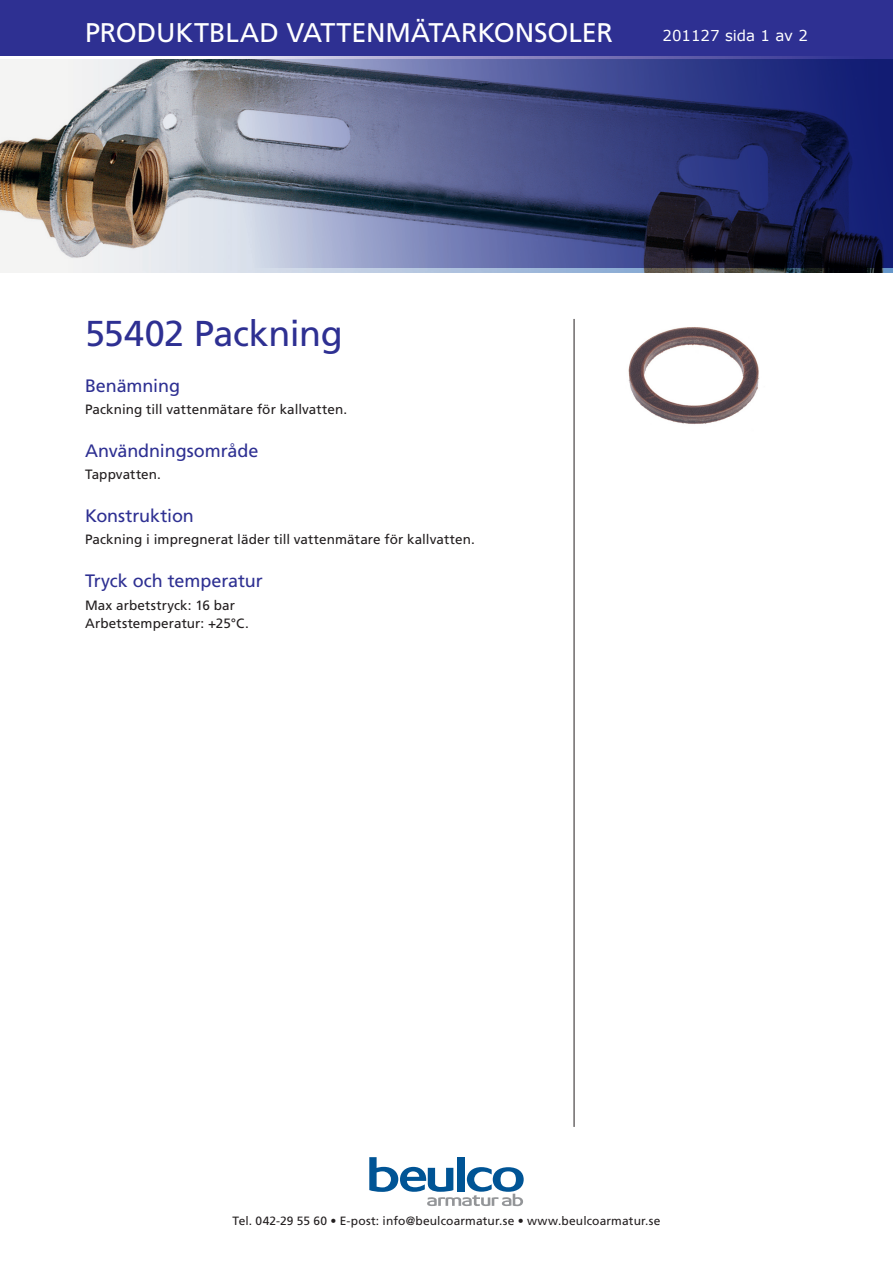
<style>
.page{position:relative;width:893px;height:1263px;background:#fff}
.page>*{position:absolute;margin:0;border:0;box-sizing:border-box;transform-origin:0 0}
.Artikelgrupp{font:36px "Frutiger LT Std";letter-spacing:-.015em;color:#2e3092}
.t1{font:27px "Frutiger LT Std";letter-spacing:-.005em;color:#fff}
.Mellanrubrik{font:18px "Frutiger LT Std";letter-spacing:-.005em;color:#2e3092}
.t2{font:15px "Verdana";color:#fff}
.Brödtext{font:13.5px "Frutiger LT Std";letter-spacing:.005em;color:#231f20}
.t3{font:12px "Frutiger LT Std";letter-spacing:.01em;color:#231f20}
</style>
<div class="page">
<img style="left:0;top:55px;width:893px;height:213px">
<div style="left:0;top:0;width:893px;height:55px;background:#2e3092"></div>
<svg style="left:369px;top:1157px;width:155px;height:49px"></svg>
<hr style="left:574px;top:319px;width:1px;height:808px;background:#231f20">
<img style="left:628px;top:327px;width:131px;height:97px">
<h2 class="t1" style="left:85px;top:16px;width:235px">PRODUKTBLAD Vatte</h2>
<h2 class="t1" style="left:366px;top:16px;width:81px">nmätarko</h2>
<h2 class="t1" style="left:515px;top:16px;width:50px">nsoler</h2>
<p class="t2" style="left:662px;top:25px;width:147px">201127 sida 1 av 2</p>
<p class="Artikelgrupp" style="left:85px;top:312px;width:259px">55402 Packning</p>
<p class="Mellanrubrik" style="left:85px;top:375px;width:96px">Benämning</p>
<p class="Brödtext" style="left:85px;top:402px;width:264px">Packning till vattenmätare för kallvatten.</p>
<p class="Mellanrubrik" style="left:85px;top:440px;width:175px">Användningsområde</p>
<p class="Brödtext" style="left:85px;top:467px;width:78px">Tappvatten.</p>
<p class="Mellanrubrik" style="left:85px;top:505px;width:110px">Konstruktion</p>
<p class="Brödtext" style="left:85px;top:532px;width:391px">Packning i impregnerat läder till vattenmätare för kallvatten.</p>
<p class="Mellanrubrik" style="left:85px;top:570px;width:179px">Tryck och temperatur</p>
<p class="Brödtext" style="left:85px;top:597px;width:152px">M ax arbetstryck: 16 bar</p>
<p class="Brödtext" style="left:85px;top:615px;width:165px">Arbetstemperatur: +25°C.</p>
<p class="t3" style="left:233px;top:1214px;width:429px">Tel. 042-29 55 60 • E-post: info@beulcoarmatur.se • www.beulcoarmatur.se</p>
</div>
